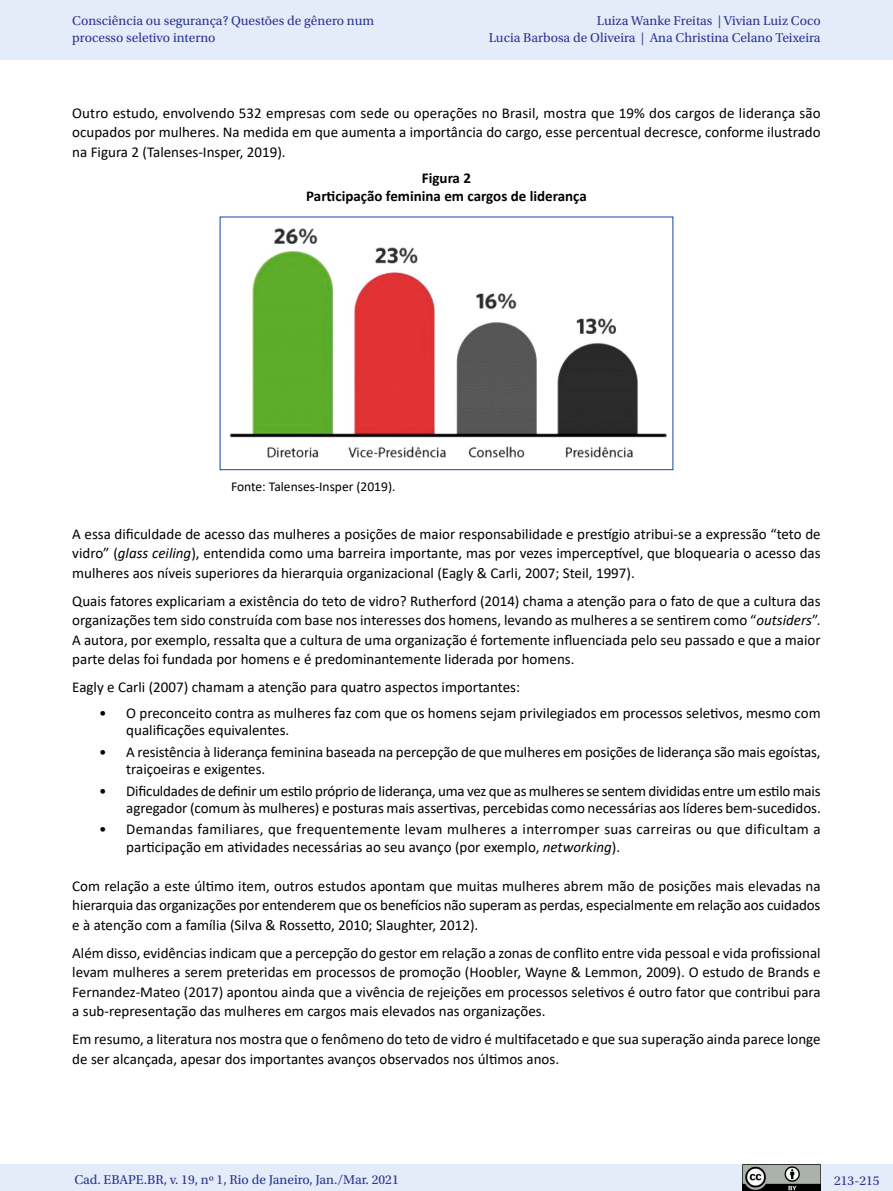
<style>
.page{position:relative;width:893px;height:1191px;background:#fff}
.page>*{position:absolute;margin:0;border:0;box-sizing:border-box;transform-origin:0 0}
.t1{font:15px/19.5px "Calibri";color:#000;text-align:justify}
.t2{font:700 15px/18px "Calibri";color:#000;text-align:center}
.t3{font:13.5px/16.5px "Utopia Std";color:#2d3494}
.t4{font:13.5px "Calibri";color:#000}
.s1{font-style:italic}
</style>
<div class="page">
<div style="left:0;top:0;width:893px;height:60px;background:#e3ecf8"></div>
<div style="left:0;top:1164px;width:893px;height:27px;background:#e3ecf8"></div>
<img style="left:743px;top:1164px;width:78px;height:27px">
<img style="left:229px;top:228px;width:438px;height:230px">
<div style="left:220px;top:217px;width:453px;height:253px;border:1px solid #1342a8"></div>
<p class="t3" style="left:72px;top:13px;width:303px">Consciência ou segurança? Questões de gênero num processo seletivo interno</p>
<p class="t3" style="left:489px;top:13px;width:333px;text-align:right">Luiza Wanke Freitas | Vivian Luiz Coco<br>Lucia Barbosa de Oliveira | Ana Christina Celano Teixeira</p>
<p class="t1" style="left:72px;top:102px;width:750px">Outro estudo, envolvendo 532 empresas com sede ou operações no Brasil, mostra que 19% dos cargos de liderança são ocupados por mulheres. Na medida em que aumenta a importância do cargo, esse percentual decresce, conforme ilustrado na Figura 2 (Talenses-Insper, 2019).</p>
<p class="t2" style="left:306px;top:169px;width:282px">Figura 2<br>Participação feminina em cargos de liderança</p>
<p class="t4" style="left:231px;top:477px;width:166px">Fonte: Talenses-Insper (2019).</p>
<p class="t1" style="left:72px;top:523px;width:750px">A essa dificuldade de acesso das mulheres a posições de maior responsabilidade e prestígio atribui-se a expressão “teto de vidro” (<span class="s1">glass ceiling</span>), entendida como uma barreira importante, mas por vezes imperceptível, que bloquearia o acesso das mulheres aos níveis superiores da hierarquia organizacional (Eagly &amp; Carli, 2007; Steil, 1997).</p>
<p class="t1" style="left:72px;top:590px;width:750px">Quais fatores explicariam a existência do teto de vidro? Rutherford (2014) chama a atenção para o fato de que a cultura das organizações tem sido construída com base nos interesses dos homens, levando as mulheres a se sentirem como “<span class="s1">outsiders</span>”.<br>A autora, por exemplo, ressalta que a cultura de uma organização é fortemente influenciada pelo seu passado e que a maior parte delas foi fundada por homens e é predominantemente liderada por homens.</p>
<p class="t1" style="left:72px;top:677px;width:449px">Eagly e Carli (2007) chamam a atenção para quatro aspectos importantes:</p>
<p class="t1" style="left:126px;top:704px;width:696px;line-height:17.2px;text-indent:-27px">• O preconceito contra as mulheres faz com que os homens sejam privilegiados em processos seletivos, mesmo com qualificações equivalentes.</p>
<p class="t1" style="left:126px;top:743px;width:696px;line-height:17.2px;text-indent:-27px">• A resistência à liderança feminina baseada na percepção de que mulheres em posições de liderança são mais egoístas, traiçoeiras e exigentes.</p>
<p class="t1" style="left:99px;top:781px;width:723px;line-height:17.2px;text-align:right">• Dificuldades de definir um estilo próprio de liderança, uma vez que as mulheres se sentem divididas entre um estilo mais agregador (comum às mulheres) e posturas mais assertivas, percebidas como necessárias aos líderes bem-sucedidos.</p>
<p class="t1" style="left:126px;top:820px;width:696px;line-height:17.2px;text-indent:-27px">• Demandas familiares, que frequentemente levam mulheres a interromper suas carreiras ou que dificultam a participação em atividades necessárias ao seu avanço (por exemplo, <span class="s1">networking</span>).</p>
<p class="t1" style="left:72px;top:875px;width:750px">Com relação a este último item, outros estudos apontam que muitas mulheres abrem mão de posições mais elevadas na hierarquia das organizações por entenderem que os benefícios não superam as perdas, especialmente em relação aos cuidados e à atenção com a família (Silva &amp; Rossetto, 2010; Slaughter, 2012).</p>
<p class="t1" style="left:72px;top:942px;width:750px">Além disso, evidências indicam que a percepção do gestor em relação a zonas de conflito entre vida pessoal e vida profissional levam mulheres a serem preteridas em processos de promoção (Hoobler, Wayne &amp; Lemmon, 2009). O estudo de Brands e Fernandez-Mateo (2017) apontou ainda que a vivência de rejeições em processos seletivos é outro fator que contribui para a sub-representação das mulheres em cargos mais elevados nas organizações.</p>
<p class="t1" style="left:72px;top:1029px;width:750px">Em resumo, a literatura nos mostra que o fenômeno do teto de vidro é multifacetado e que sua superação ainda parece longe de ser alcançada, apesar dos importantes avanços observados nos últimos anos.</p>
<p class="t3" style="left:74px;top:1171px;width:326px">Cad. EBAPE.BR, v. 19, nº 1, Rio de Janeiro, Jan./Mar. 2021</p>
<p class="t3" style="left:834px;top:1172px;width:47px">213-215</p>
</div>
